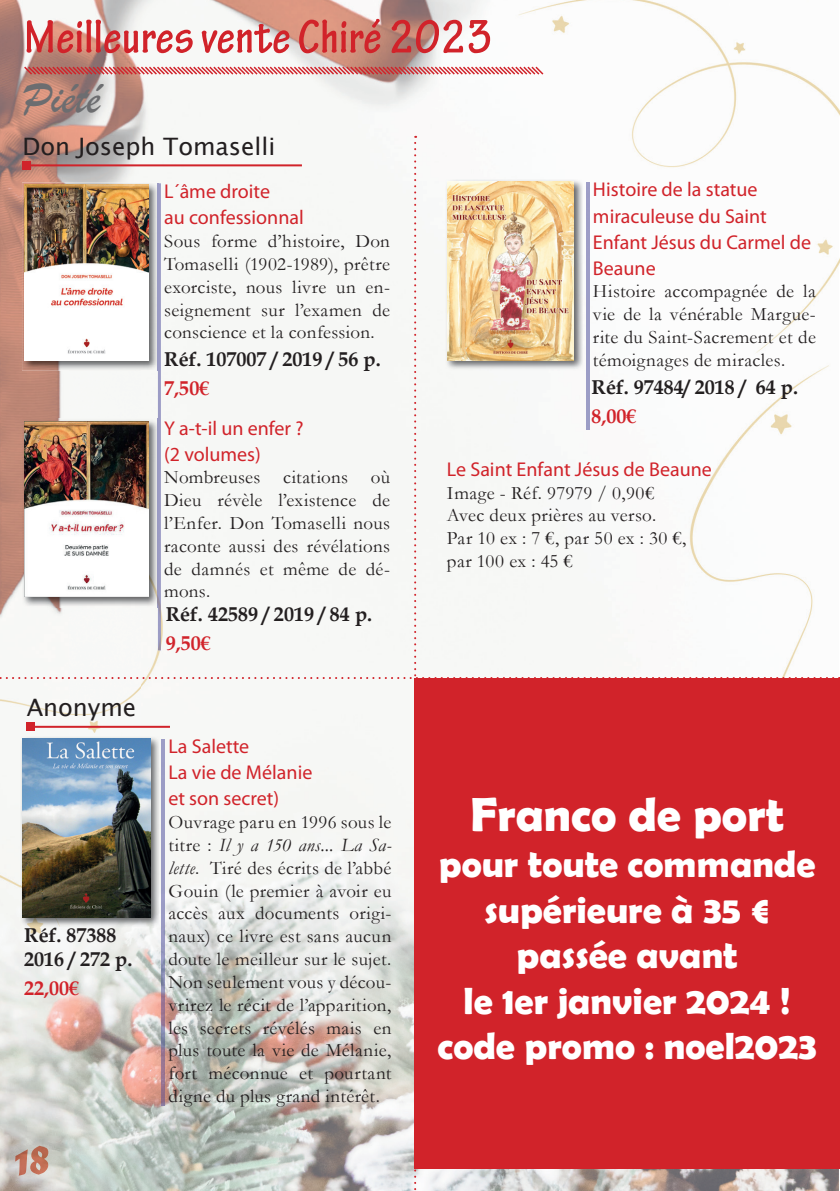
<style>
.page{position:relative;width:840px;height:1191px;background:#fff}
.page>*{position:absolute;margin:0;border:0;box-sizing:border-box;transform-origin:0 0}
.t1{font:700 condensed 50px "Tekton Pro";color:#d1232a}
.t2{font:700 48px "Berlin Sans FB Demi";color:#fff}
.t3{font:46px "Brush Script";color:#6c6d70}
.t4{font:700 38px/45.6px "Berlin Sans FB Demi";color:#fff;text-align:center}
.t5{font:24px "Lucida Sans Unicode";color:#231f20}
.t6{font:20px/26px "Myriad Pro";color:#d1232a}
.t7{font:700 20px/24px "Book Antiqua";color:#231f20}
.t8{font:700 20px "Book Antiqua";color:#d1232a}
.t9{font:19px/22.8px "Garamond";letter-spacing:.02em;color:#231f20;text-align:justify}
.s1{font-style:italic}
</style>
<div class="page">
<img style="left:0;top:0;width:839px;height:136px">
<svg style="left:23px;top:65px;width:521px;height:11px"></svg>
<img style="left:0;top:136px;width:839px;height:1055px">
<div style="left:414px;top:678px;width:425px;height:490px;background:#d1232a"></div>
<h1 class="t1" style="left:24px;top:8px;width:469px">Meilleures vente Chiré 2023</h1>
<h3 class="t3" style="left:22px;top:70px;width:79px">Piété</h3>
<p class="t5" style="left:22px;top:127px;width:254px">Don Joseph Tomaselli</p>
<p class="t6" style="left:164px;top:178px;width:141px">L´âme droite<br>au confessionnal</p>
<p class="t9" style="left:164px;top:229px;width:227px">Sous forme d’histoire, Don Tomaselli (1902-1989), prêtre exorciste, nous livre un en&shy;seignement sur l’examen de conscience et la confession.</p>
<p class="t7" style="left:164px;top:347px;width:218px">Réf. 107007 / 2019 / 56 p.</p>
<p class="t8" style="left:164px;top:374px;width:46px">7,50€</p>
<p class="t6" style="left:164px;top:414px;width:141px">Y a-t-il un enfer ? (2 volumes )</p>
<p class="t9" style="left:164px;top:465px;width:227px">Nombreuses citations où Dieu révèle l’existence de l’Enfer. Don Tomaselli nous raconte aussi des révélations de damnés et même de dé&shy;mons.</p>
<p class="t5" style="left:27px;top:688px;width:111px">Anonyme</p>
<p class="t7" style="left:24px;top:923px;width:110px">Réf. 87388<br>2016 / 272 p.</p>
<p class="t8" style="left:24px;top:974px;width:57px">22,00€</p>
<p class="t7" style="left:166px;top:602px;width:208px">Réf. 42589 / 2019 / 84 p.</p>
<p class="t8" style="left:166px;top:630px;width:46px">9,50€</p>
<p class="t6" style="left:168px;top:733px;width:145px">La Salette<br>La vie de Mélanie et son secret )</p>
<p class="t9" style="left:168px;top:810px;width:224px">Ouvrage paru en 1996 sous le titre : <span class="s1">Il y a 150 ans... La Sa&shy;lette</span>. Tiré des écrits de l’abbé Gouin (le premier à avoir eu accès aux documents origi&shy;naux) ce livre est sans aucun doute le meilleur sur le sujet.<br>Non seulement vous y décou&shy;vrirez le récit de l’apparition, les secrets révélés mais en plus toute la vie de Mélanie, fort méconnue et pourtant digne du plus grand intérêt.</p>
<p class="t6" style="left:592px;top:176px;width:220px">Histoire de la statue miraculeuse du Saint<br>Enfant Jésus du Carmel de<br>Beaune</p>
<p class="t9" style="left:592px;top:279px;width:224px">Histoire accompagnée de la vie de la vénérable Margue&shy;rite du Saint-Sacrement et de témoignages de miracles.</p>
<p class="t7" style="left:591px;top:375px;width:208px">Réf. 97484 / 2018 / 64 p.</p>
<p class="t8" style="left:591px;top:402px;width:46px">8,00€</p>
<p class="t6" style="left:446px;top:456px;width:266px">Le Saint Enfant Jésus de Beaune</p>
<p class="t9" style="left:446px;top:481px;width:241px;text-align:left">Image - Réf. 97979 / 0,90€<br>Avec deux prières au verso.<br>Par 10 ex : 7 €, par 50 ex : 30 €, par 100 ex : 45 €</p>
<h2 class="t2" style="left:470px;top:787px;width:315px">Franco de port</h2>
<h3 class="t4" style="left:437px;top:840px;width:380px">pour toute commande supérieure à 35 € passée avant<br>le 1er janvier 2024 ! code promo : noel2023</h3>
</div>
